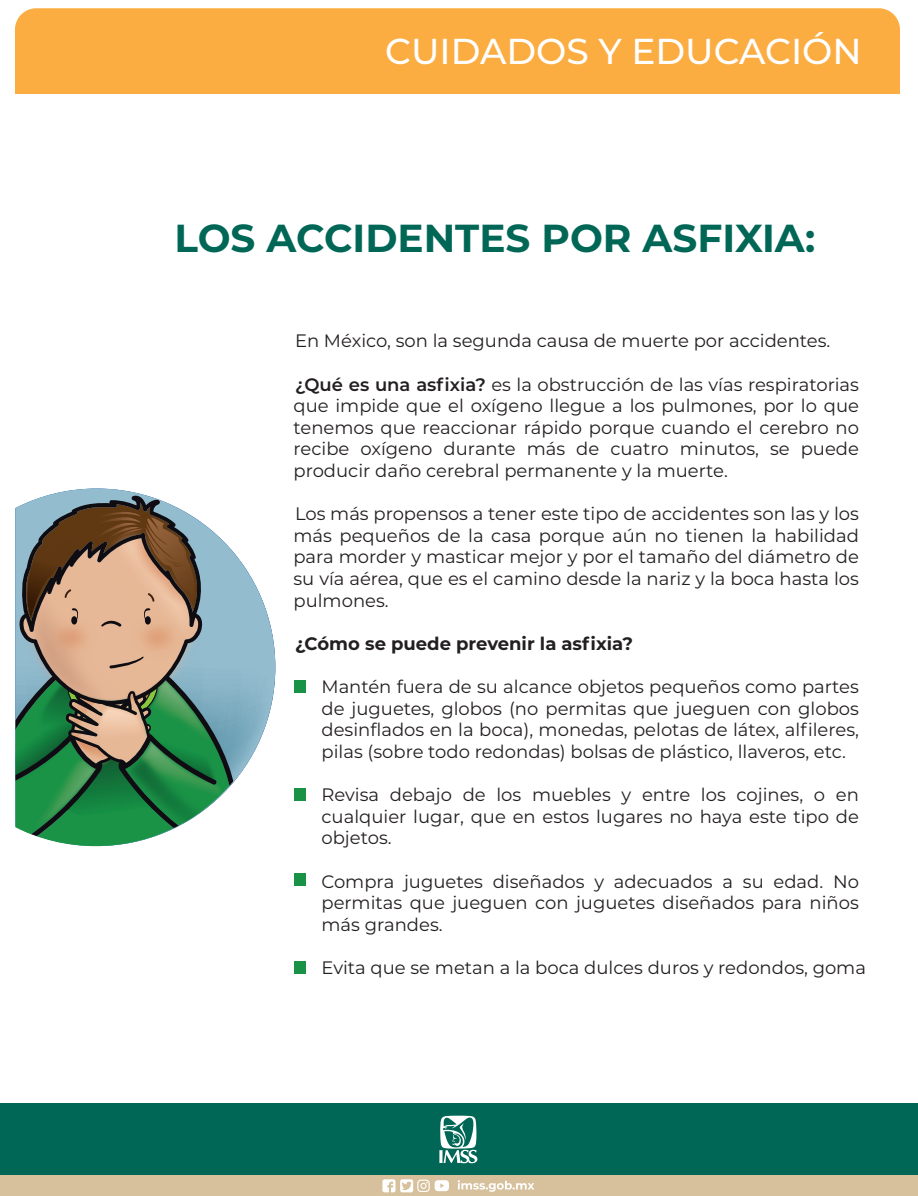
<style>
.page{position:relative;width:918px;height:1196px;background:#fff}
.page>*{position:absolute;margin:0;border:0;box-sizing:border-box;transform-origin:0 0}
.t1{font:700 39px "Montserrat";color:#006756}
.t2{font:500 36px "Montserrat";color:#fff}
.t3{font:18px/21.6px "Montserrat";color:#231f20;text-align:justify}
.t4{font:700 18px "Montserrat";color:#231f20}
.s1{font-weight:600}
</style>
<div class="page">
<div style="left:0;top:1137px;width:918px;height:59px;background:#d6c19c"></div>
<div style="left:0;top:1102px;width:918px;height:72px;background:#006756"></div>
<svg style="left:439px;top:1115px;width:38px;height:48px"></svg>
<svg style="left:458px;top:1180px;width:76px;height:11px"></svg>
<svg style="left:382px;top:1179px;width:67px;height:13px"></svg>
<div style="left:15px;top:8px;width:885px;height:86px;background:#fbad42"></div>
<svg style="left:49px;top:491px;width:226px;height:198px"></svg>
<img style="left:63px;top:488px;width:179px;height:140px">
<img style="left:240px;top:628px;width:34px;height:68px">
<img style="left:240px;top:665px;width:28px;height:109px">
<svg style="left:28px;top:495px;width:212px;height:288px;fill:#93bcce"></svg>
<svg style="left:15px;top:502px;width:218px;height:344px"></svg>
<div style="left:294px;top:874px;width:12px;height:12px;background:#189346"></div>
<div style="left:294px;top:961px;width:12px;height:12px;background:#189346"></div>
<div style="left:294px;top:788px;width:12px;height:12px;background:#189346"></div>
<div style="left:294px;top:680px;width:12px;height:12px;background:#189346"></div>
<h2 class="t2" style="left:385px;top:26px;width:478px">CUIDADOS Y EDUCACIÓN</h2>
<h2 class="t2" style="left:732px;top:26px;width:129px">SALUD</h2>
<h1 class="t1" style="left:175px;top:210px;width:642px">LOS ACCIDENTES POR ASFIXIA:</h1>
<p class="t3" style="left:295px;top:329px;width:537px">En México, son la segunda causa de muerte por accidentes.</p>
<p class="t3" style="left:294px;top:373px;width:567px"><span class="s1">¿Qué es una asfixia?</span> es la obstrucción de las vías respiratorias que impide que el oxígeno llegue a los pulmones, por lo que tenemos que reaccionar rápido porque cuando el cerebro no recibe oxígeno durante más de cuatro minutos, se puede producir daño cerebral permanente y la muerte.</p>
<p class="t3" style="left:294px;top:502px;width:567px">Los más propensos a tener este tipo de accidentes son las y los más pequeños de la casa porque aún no tienen la habilidad para morder y masticar mejor y por el tamaño del diámetro de su vía aérea, que es el camino desde la nariz y la boca hasta los pulmones.</p>
<p class="t4" style="left:295px;top:630px;width:340px">¿Cómo se puede prevenir la asfixia?</p>
<p class="t3" style="left:321px;top:675px;width:539px">Mantén fuera de su alcance objetos pequeños como partes de juguetes, globos (no permitas que jueguen con globos desinflados en la boca), monedas, pelotas de látex, alfileres, pilas (sobre todo redondas) bolsas de plástico, llaveros, etc.</p>
<p class="t3" style="left:321px;top:783px;width:539px">Revisa debajo de los muebles y entre los cojines, o en cualquier lugar, que en estos lugares no haya este tipo de objetos.</p>
<p class="t3" style="left:321px;top:869px;width:539px">Compra juguetes diseñados y adecuados a su edad. No permitas que jueguen con juguetes diseñados para niños más grandes.</p>
<p class="t3" style="left:321px;top:956px;width:546px">Evita que se metan a la boca dulces duros y redondos, goma</p>
</div>
